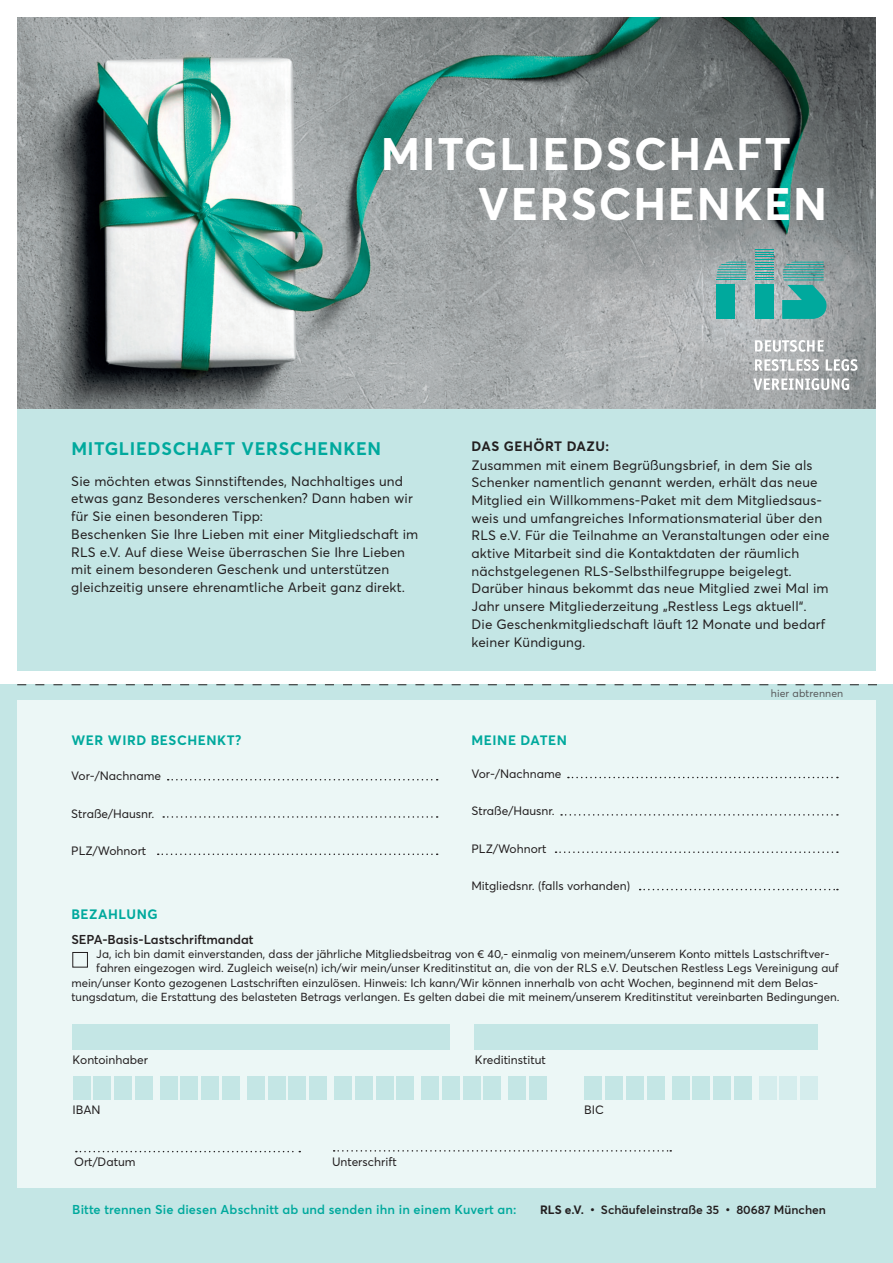
<style>
.page{position:relative;width:893px;height:1263px;background:#fff}
.page>*{position:absolute;margin:0;border:0;box-sizing:border-box;transform-origin:0 0}
.t1{font:700 45px/49.5px "Averta Std";letter-spacing:.04em;color:#fff}
.t2{font:700 18px "Averta Std";letter-spacing:.04em;color:#00a99d}
.t3{font:13.5px/17.7px "Averta Std";letter-spacing:.01em;color:#231f20}
.t4{font:700 13.5px "Averta Std";letter-spacing:.04em;color:#00a99d}
.t5{font:700 13.5px "Averta Std";letter-spacing:.04em;color:#231f20}
.t6{font:600 12.75px "Averta Std";letter-spacing:.01em;color:#00a99d}
.t7{font:600 12.75px "Averta Std";color:#231f20}
.t8{font:12px "Averta Std";color:#231f20}
.t9{font:600 12px "Averta Std";color:#231f20}
.t10{font:11.55px "Averta Std";color:#231f20}
.t11{font:10.5px "Averta Std";letter-spacing:.01em;color:#57585a}
.s1{font-weight:700}
.s2{font-family:"Arial";font-weight:400}
</style>
<div class="page">
<div style="left:0;top:684px;width:893px;height:579px;background:#c4e6e5"></div>
<div style="left:17px;top:701px;width:858px;height:487px;background:#ecf7f6"></div>
<div style="left:17px;top:393px;width:859px;height:278px;background:#c4e6e5"></div>
<img style="left:17px;top:17px;width:859px;height:391px">
<div style="left:716px;top:285px;width:19px;height:34px;background:#00a99d"></div>
<div style="left:755px;top:285px;width:18px;height:34px;background:#00a99d"></div>
<svg style="left:755px;top:249px;width:18px;height:31px"></svg>
<svg style="left:755px;top:340px;width:69px;height:12px"></svg>
<svg style="left:755px;top:359px;width:64px;height:12px"></svg>
<svg style="left:826px;top:359px;width:31px;height:12px"></svg>
<svg style="left:754px;top:378px;width:95px;height:12px"></svg>
<hr style="left:716px;top:279px;width:30px;height:1px;background:#00a99d">
<svg style="left:716px;top:262px;width:30px;height:16px"></svg>
<svg style="left:782px;top:262px;width:45px;height:57px;background:#48a8a3"></svg>
<svg style="left:168px;top:779px;width:270px;height:1px"></svg>
<svg style="left:163px;top:816px;width:275px;height:2px"></svg>
<svg style="left:158px;top:853px;width:280px;height:2px"></svg>
<svg style="left:568px;top:777px;width:270px;height:1px"></svg>
<svg style="left:561px;top:814px;width:277px;height:2px"></svg>
<svg style="left:555px;top:851px;width:283px;height:2px"></svg>
<svg style="left:640px;top:889px;width:198px;height:1px"></svg>
<div style="left:72px;top:1024px;width:378px;height:25px;background:#c4e6e5"></div>
<div style="left:73px;top:1076px;width:17px;height:24px;background:#c4e6e5"></div>
<div style="left:93px;top:1076px;width:18px;height:24px;background:#c4e6e5"></div>
<div style="left:114px;top:1076px;width:18px;height:24px;background:#c4e6e5"></div>
<div style="left:135px;top:1076px;width:18px;height:24px;background:#c4e6e5"></div>
<div style="left:160px;top:1076px;width:18px;height:24px;background:#c4e6e5"></div>
<div style="left:181px;top:1076px;width:17px;height:24px;background:#c4e6e5"></div>
<div style="left:201px;top:1076px;width:18px;height:24px;background:#c4e6e5"></div>
<div style="left:222px;top:1076px;width:18px;height:24px;background:#c4e6e5"></div>
<div style="left:247px;top:1076px;width:18px;height:24px;background:#c4e6e5"></div>
<div style="left:268px;top:1076px;width:17px;height:24px;background:#c4e6e5"></div>
<div style="left:288px;top:1076px;width:18px;height:24px;background:#c4e6e5"></div>
<div style="left:309px;top:1076px;width:18px;height:24px;background:#c4e6e5"></div>
<div style="left:334px;top:1076px;width:18px;height:24px;background:#c4e6e5"></div>
<div style="left:355px;top:1076px;width:18px;height:24px;background:#c4e6e5"></div>
<div style="left:376px;top:1076px;width:17px;height:24px;background:#c4e6e5"></div>
<div style="left:396px;top:1076px;width:18px;height:24px;background:#c4e6e5"></div>
<div style="left:421px;top:1076px;width:18px;height:24px;background:#c4e6e5"></div>
<div style="left:442px;top:1076px;width:18px;height:24px;background:#c4e6e5"></div>
<div style="left:463px;top:1076px;width:18px;height:24px;background:#c4e6e5"></div>
<div style="left:483px;top:1076px;width:18px;height:24px;background:#c4e6e5"></div>
<div style="left:508px;top:1076px;width:18px;height:24px;background:#c4e6e5"></div>
<div style="left:529px;top:1076px;width:18px;height:24px;background:#c4e6e5"></div>
<div style="left:584px;top:1076px;width:18px;height:24px;background:#c4e6e5"></div>
<div style="left:605px;top:1076px;width:18px;height:24px;background:#c4e6e5"></div>
<div style="left:626px;top:1076px;width:18px;height:24px;background:#c4e6e5"></div>
<div style="left:647px;top:1076px;width:17px;height:24px;background:#c4e6e5"></div>
<div style="left:672px;top:1076px;width:17px;height:24px;background:#c4e6e5"></div>
<div style="left:692px;top:1076px;width:18px;height:24px;background:#c4e6e5"></div>
<div style="left:713px;top:1076px;width:18px;height:24px;background:#c4e6e5"></div>
<div style="left:734px;top:1076px;width:18px;height:24px;background:#c4e6e5"></div>
<div style="left:759px;top:1076px;width:18px;height:24px;background:#d5eded"></div>
<div style="left:779px;top:1076px;width:18px;height:24px;background:#d5eded"></div>
<div style="left:800px;top:1076px;width:18px;height:24px;background:#d5eded"></div>
<svg style="left:76px;top:1151px;width:224px;height:1px"></svg>
<svg style="left:334px;top:1150px;width:337px;height:1px"></svg>
<div style="left:72px;top:952px;width:16px;height:15px;border:1px solid #231f20"></div>
<div style="left:475px;top:1024px;width:343px;height:25px;background:#c4e6e5"></div>
<svg style="left:17px;top:684px;width:860px;height:1px"></svg>
<h1 class="t1" style="left:478px;top:129px;width:351px;text-indent:-97px">MITGLIEDSCHAFT<br>VERSCHENKEN</h1>
<h2 class="t2" style="left:71px;top:437px;width:311px">MITGLIEDSCHAFT VERSCHENKEN</h2>
<p class="t3" style="left:71px;top:472px;width:349px">Sie möchten etwas Sinnstiftendes, Nachhaltiges und etwas ganz Besonderes verschenken? Dann haben wir für Sie einen besonderen Tipp:<br>Beschenken Sie Ihre Lieben mit einer Mitgliedschaft im RLS e.V. Auf diese Weise überraschen Sie Ihre Lieben mit einem besonderen Geschenk und unterstützen gleichzeitig unsere ehrenamtliche Arbeit ganz direkt.</p>
<p class="t4" style="left:71px;top:731px;width:172px">WER WIRD BESCHENKT?</p>
<p class="t8" style="left:71px;top:768px;width:91px">Vor-/Nachname</p>
<p class="t8" style="left:71px;top:806px;width:85px">Straße/Hausnr.</p>
<p class="t8" style="left:71px;top:843px;width:77px">PLZ/Wohnort</p>
<p class="t5" style="left:472px;top:438px;width:139px">DAS GEHÖRT DAZU:</p>
<p class="t3" style="left:472px;top:456px;width:359px">Zusammen mit einem Begrüßungsbrief, in dem Sie als Schenker namentlich genannt werden, erhält das neue Mitglied ein Willkommens-Paket mit dem Mitgliedsaus&shy;weis und umfangreiches Informationsmaterial über den RLS e.V. Für die Teilnahme an Veranstaltungen oder eine aktive Mitarbeit sind die Kontaktdaten der räumlich nächstgelegenen RLS-Selbsthilfegruppe beigelegt.<br>Darüber hinaus bekommt das neue Mitglied zwei Mal im Jahr unsere Mitgliederzeitung „Restless Legs aktuell“.<br>Die Geschenkmitgliedschaft läuft 12 Monate und bedarf keiner Kündigung.</p>
<p class="t4" style="left:472px;top:731px;width:97px">MEINE DATEN</p>
<p class="t8" style="left:472px;top:766px;width:91px">Vor-/Nachname</p>
<p class="t8" style="left:472px;top:804px;width:85px">Straße/Hausnr.</p>
<p class="t8" style="left:472px;top:841px;width:77px">PLZ/Wohnort</p>
<p class="t8" style="left:472px;top:879px;width:160px">Mitgliedsnr. (falls vorhanden)</p>
<p class="t11" style="left:771px;top:687px;width:74px">hier abtrennen</p>
<p class="t4" style="left:71px;top:905px;width:88px">BEZAHLUNG</p>
<p class="t7" style="left:71px;top:931px;width:184px">SEPA-Basis-Lastschriftmandat</p>
<p class="t10" style="left:96px;top:947px;width:735px">Ja, ich bin damit einverstanden, dass der jährliche Mitgliedsbeitrag von € 40,- einmalig von meinem/unserem Konto mittels Lastschriftver-</p>
<p class="t10" style="left:96px;top:961px;width:744px">fahren eingezogen wird. Zugleich weise(n) ich/wir mein/unser Kreditinstitut an, die von der RLS e.V. Deutschen Restless Legs Vereinigung auf</p>
<p class="t10" style="left:71px;top:975px;width:748px">mein/unser Konto gezogenen Lastschriften einzulösen. Hinweis: Ich kann/Wir können innerhalb von acht Wochen, beginnend mit dem Belas-</p>
<p class="t10" style="left:71px;top:990px;width:770px">tungsdatum, die Erstattung des belasteten Betrags verlangen. Es gelten dabei die mit meinem/unserem Kreditinstitut vereinbarten Bedingungen.</p>
<p class="t8" style="left:73px;top:1052px;width:77px">Kontoinhaber</p>
<p class="t8" style="left:475px;top:1052px;width:73px">Kreditinstitut</p>
<p class="t8" style="left:72px;top:1102px;width:30px">IBAN</p>
<p class="t8" style="left:584px;top:1102px;width:21px">BIC</p>
<p class="t8" style="left:74px;top:1154px;width:63px">Ort/Datum</p>
<p class="t8" style="left:332px;top:1154px;width:66px">Unterschrift</p>
<p class="t6" style="left:72px;top:1202px;width:446px">Bitte trennen Sie diesen Abschnitt ab und senden ihn in einem Kuvert an:</p>
<p class="t9" style="left:540px;top:1202px;width:287px"><span class="s1">RLS e.V.</span> <span class="s2">•</span> Schäufeleinstraße 35 <span class="s2">•</span> 80687 München</p>
</div>
